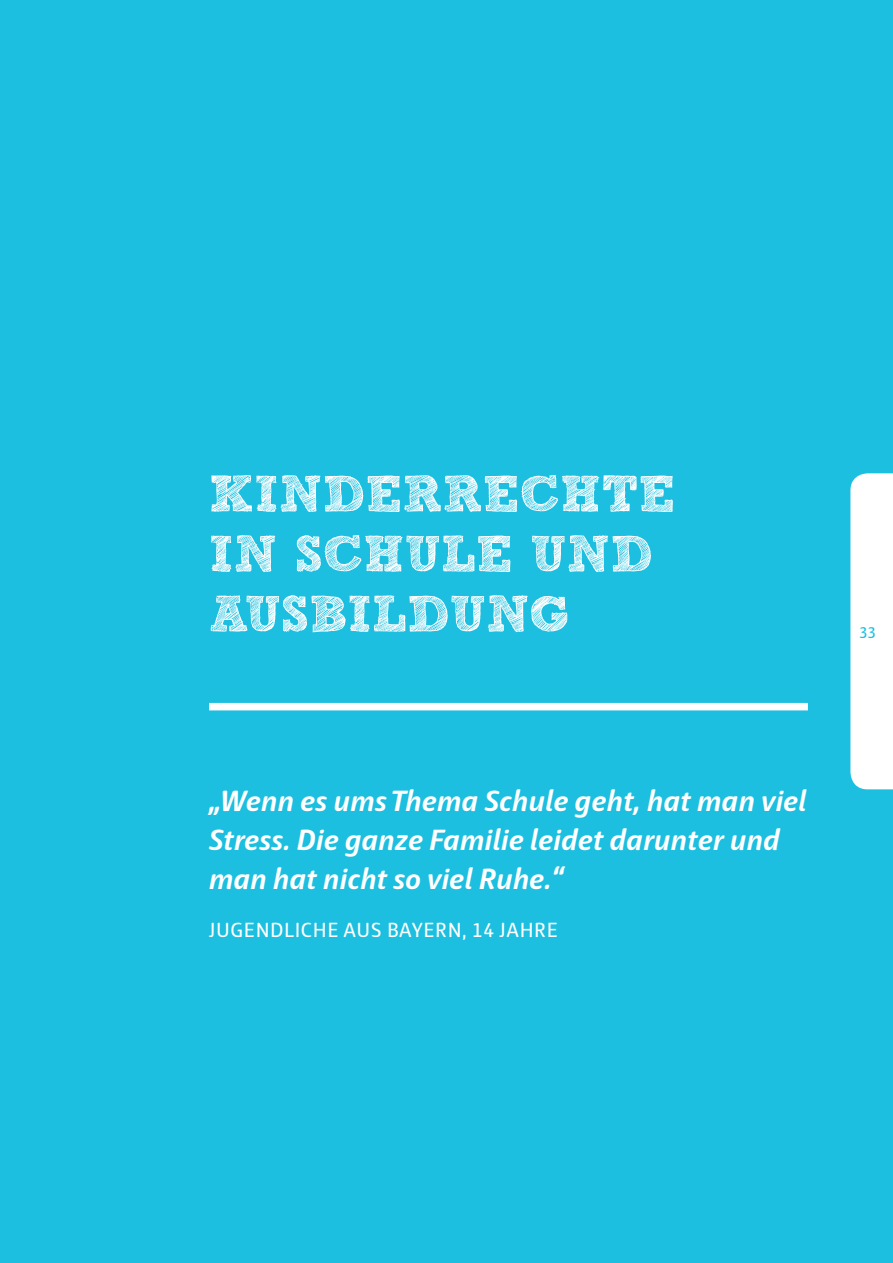
<style>
.page{position:relative;width:893px;height:1263px;background:#1cbfdf}
.page>*{position:absolute;margin:0;border:0;box-sizing:border-box;transform-origin:0 0}
.t1{font:italic 700 30px/39px "Haptic";color:#fff}
.t2{font:21px "Haptic";letter-spacing:.025em;color:#fff}
.t3{font:16.5px "Haptic";color:#1cbfdf}
</style>
<div class="page">
<svg style="left:211px;top:595px;width:356px;height:37px"></svg>
<svg style="left:211px;top:535px;width:440px;height:37px"></svg>
<svg style="left:211px;top:475px;width:462px;height:37px"></svg>
<div style="left:209px;top:703px;width:599px;height:7px;background:#fff"></div>
<div style="left:850px;top:473px;width:43px;height:316px;background:#fff"></div>
<p class="t3" style="left:859px;top:623px;width:18px">33</p>
<p class="t1" style="left:209px;top:781px;width:599px">„Wenn es ums Thema Schule geht, hat man viel<br>Stress. Die ganze Familie leidet darunter und man hat nicht so viel Ruhe.“</p>
<p class="t2" style="left:209px;top:917px;width:347px">JUGENDLICHE AUS BAYERN, 14 JAHRE</p>
</div>
